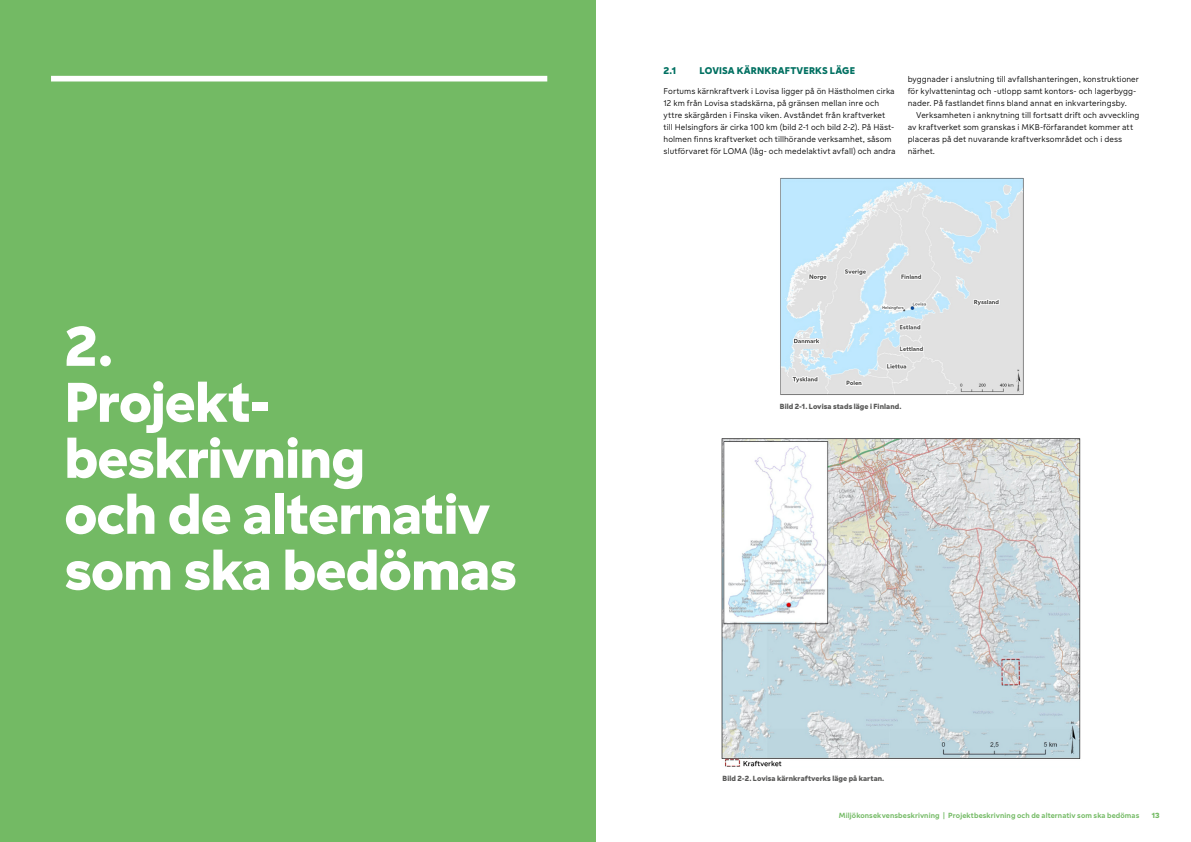
<style>
.page{position:relative;width:1191px;height:842px;background:#fff}
.page>*{position:absolute;margin:0;border:0;box-sizing:border-box;transform-origin:0 0}
.OTSIKKO_1{font:700 60px/56px "Fortum Sans";letter-spacing:-.01em;color:#fff}
.OTSIKKO_1_1{font:700 10.5px "Fortum Sans";letter-spacing:.015em;color:#007061}
.LEIPIS_ALKU{font:300 9px/12px "Fortum Sans";letter-spacing:.005em;color:#000}
.LEIPIS{font:300 9px/12px "Fortum Sans";letter-spacing:.005em;color:#000}
.t1{font:500 8px "Fortum Sans";letter-spacing:.01em;color:#73ba64}
.OTSIKKO__KUVAT__GRAA{font:700 8px "Fortum Sans";letter-spacing:.015em;color:#575756}
.t2{font:700 8px "Fortum Sans";color:#73ba64}
</style>
<div class="page">
<div style="left:0;top:0;width:595px;height:842px;background:#73ba64"></div>
<div style="left:51px;top:76px;width:496px;height:5px;background:#fff"></div>
<img style="left:780px;top:177px;width:244px;height:218px">
<img style="left:721px;top:438px;width:360px;height:329px">
<h1 class="OTSIKKO_1" style="left:64px;top:318px;width:50px">2.</h1>
<h1 class="OTSIKKO_1" style="left:64px;top:374px;width:454px">Projekt&shy;beskrivning<br>och de alternativ som ska bedömas</h1>
<h2 class="OTSIKKO_1_1" style="left:663px;top:65px;width:14px">2.1</h2>
<h2 class="OTSIKKO_1_1" style="left:699px;top:65px;width:157px">LOVISA KÄRNKRAFTVERKS LÄGE</h2>
<p class="LEIPIS_ALKU" style="left:663px;top:85px;width:234px">Fortums kärnkraftverk i Lovisa ligger på ön Hästholmen cirka 12 km från Lovisa stadskärna, på gränsen mellan inre och yttre skärgården i Finska viken. Avståndet från kraftverket till Helsingfors är cirka 100 km (bild 2-1 och bild 2-2). På Häst&shy;holmen finns kraftverket och tillhörande verksamhet, såsom slutförvaret för LOMA (låg- och medelaktivt avfall) och andra</p>
<p class="LEIPIS_ALKU" style="left:907px;top:73px;width:233px">byggnader i anslutning till avfallshanteringen, konstruktioner för kylvattenintag och -utlopp samt kontors- och lagerbygg&shy;nader. På fastlandet finns bland annat en inkvarteringsby.</p>
<p class="LEIPIS" style="left:907px;top:109px;width:233px;text-indent:9px">Verksamheten i anknytning till fortsatt drift och avveckling av kraftverket som granskas i MKB-förfarandet kommer att placeras på det nuvarande kraftverksområdet och i dess närhet.</p>
<h3 class="OTSIKKO__KUVAT__GRAA" style="left:780px;top:402px;width:123px">Bild 2-1. Lovisa stads läge i Finland.</h3>
<h4 class="OTSIKKO__KUVAT__GRAA" style="left:722px;top:774px;width:163px">Bild 2-2. Lovisa kärnkraftverks läge på kartan.</h4>
<p class="t1" style="left:839px;top:811px;width:302px">Miljökonsekvensbeskrivning | Projektbeskrivning och de alternativ som ska bedömas</p>
<p class="t2" style="left:1151px;top:811px;width:9px">13</p>
</div>
